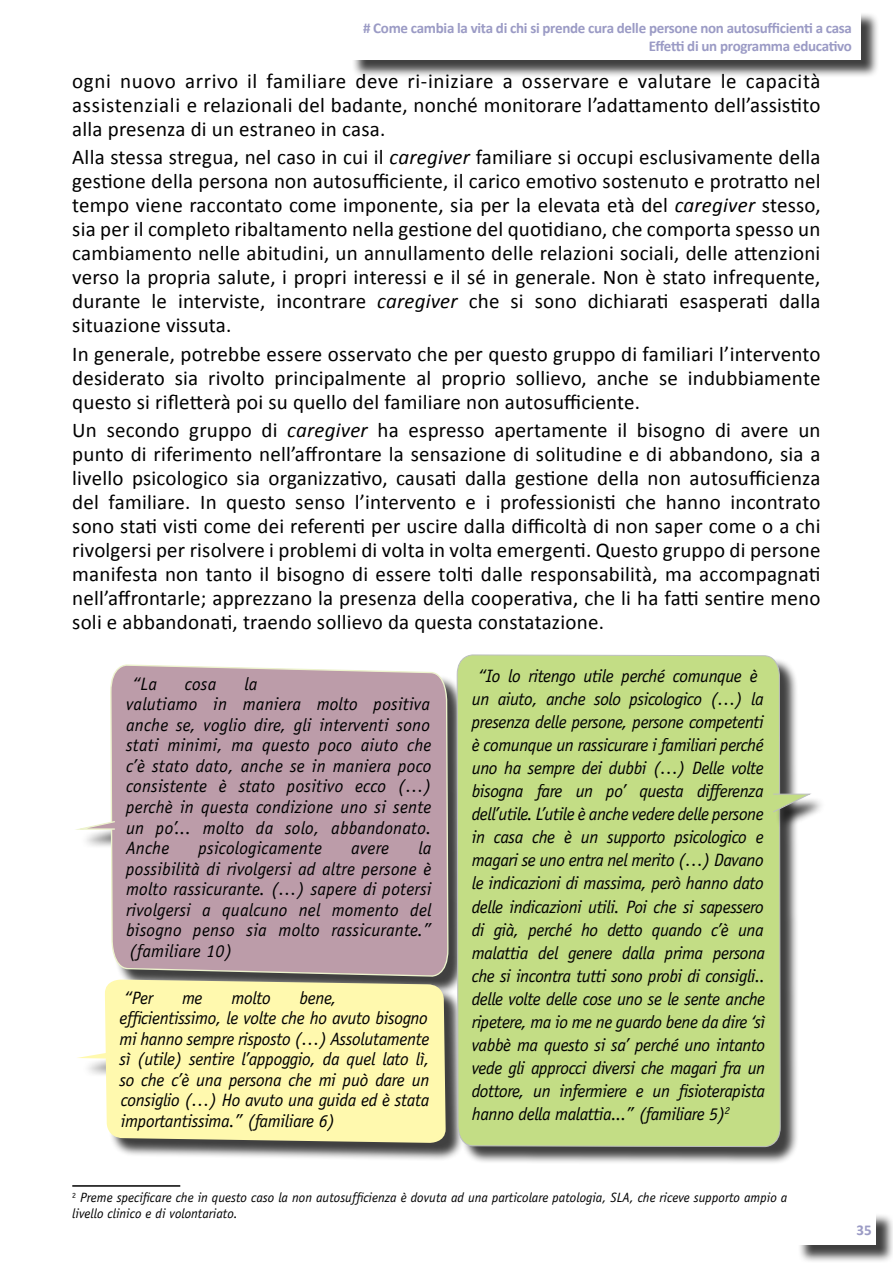
<style>
.page{position:relative;width:893px;height:1263px;background:#fff}
.page>*{position:absolute;margin:0;border:0;box-sizing:border-box;transform-origin:0 0}
.t1{font:21px/24px "Calibri";letter-spacing:.01em;color:#000;text-align:justify}
.t2{font:italic 18px/23.1px "Officina Sans Std";letter-spacing:-.025em;color:#000}
.t3{font:italic 18px/20.5px "Officina Sans Std";letter-spacing:.01em;color:#000}
.t4{font:700 15px/18px "Calibri";letter-spacing:-.02em;color:#9b9bc5;text-align:right}
.t5{font:italic 13.5px/16.2px "Officina Sans Std";color:#000}
.s1{font-style:italic}
</style>
<div class="page">
<div style="left:797px;top:1213px;width:96px;height:50px;background:#000;opacity:.75"></div>
<div style="left:795px;top:1211px;width:81px;height:34px;background:#fff"></div>
<hr style="left:72px;top:1185px;width:108px;height:2px;background:#000">
<div style="left:80px;top:667px;width:387px;height:328px;background:#000;opacity:.75"></div>
<div style="left:109px;top:664px;width:339px;height:313px;background:#bc9ca9"></div>
<svg style="left:75px;top:820px;width:41px;height:10px"></svg>
<div style="left:81px;top:982px;width:383px;height:179px;background:#000;opacity:.75"></div>
<div style="left:105px;top:979px;width:341px;height:164px;background:#fff9ae"></div>
<svg style="left:77px;top:1052px;width:32px;height:6px"></svg>
<div style="left:459px;top:657px;width:340px;height:508px;background:#000;opacity:.75"></div>
<div style="left:457px;top:655px;width:323px;height:492px;background:#c3dd85"></div>
<div style="left:775px;top:797px;width:52px;height:32px;background:#000;opacity:.75"></div>
<svg style="left:773px;top:794px;width:37px;height:18px"></svg>
<div style="left:351px;top:11px;width:528px;height:67px;background:#000;opacity:.75"></div>
<div style="left:349px;top:9px;width:511px;height:51px;background:#fff"></div>
<p class="t4" style="left:363px;top:19px;width:490px"># Come cambia la vita di chi si prende cura delle persone non autosufficienti a casa<br>Effetti di un programma educativo</p>
<p class="t1" style="left:72px;top:69px;width:750px">ogni nuovo arrivo il familiare deve ri-iniziare a osservare e valutare le capacità assistenziali e relazionali del badante, nonché monitorare l’adattamento dell’assistito alla presenza di un estraneo in casa.</p>
<p class="t1" style="left:72px;top:145px;width:750px">Alla stessa stregua, nel caso in cui il <span class="s1">caregiver</span> familiare si occupi esclusivamente della gestione della persona non autosufficiente, il carico emotivo sostenuto e protratto nel tempo viene raccontato come imponente, sia per la elevata età del <span class="s1">caregiver</span> stesso, sia per il completo ribaltamento nella gestione del quotidiano, che comporta spesso un cambiamento nelle abitudini, un annullamento delle relazioni sociali, delle attenzioni verso la propria salute, i propri interessi e il sé in generale. Non è stato infrequente, durante le interviste, incontrare <span class="s1">caregiver</span> che si sono dichiarati esasperati dalla situazione vissuta.</p>
<p class="t1" style="left:72px;top:342px;width:750px">In generale, potrebbe essere osservato che per questo gruppo di familiari l’intervento desiderato sia rivolto principalmente al proprio sollievo, anche se indubbiamente questo si rifletterà poi su quello del familiare non autosufficiente.</p>
<p class="t1" style="left:72px;top:418px;width:750px">Un secondo gruppo di <span class="s1">caregiver</span> ha espresso apertamente il bisogno di avere un punto di riferimento nell’affrontare la sensazione di solitudine e di abbandono, sia a livello psicologico sia organizzativo, causati dalla gestione della non autosufficienza del familiare. In questo senso l’intervento e i professionisti che hanno incontrato sono stati visti come dei referenti per uscire dalla difficoltà di non saper come o a chi rivolgersi per risolvere i problemi di volta in volta emergenti. Questo gruppo di persone manifesta non tanto il bisogno di essere tolti dalle responsabilità, ma accompagnati nell’affrontarle; apprezzano la presenza della cooperativa, che li ha fatti sentire meno soli e abbandonati, traendo sollievo da questa constatazione.<sup>2</sup></p>
<p class="t3" style="left:126px;top:673px;width:307px;text-indent:118px">la<br>valutiamo in maniera molto positiva anche se, voglio dire, gli interventi sono stati minimi, ma questo poco aiuto che c’è stato dato, anche se in maniera poco consistente è stato positivo ecco (…) perchè in questa condizione uno si sente un po’... molto da solo, abbandonato.<br>Anche</p>
<p class="t2" style="left:132px;top:672px;width:26px">“La</p>
<p class="t2" style="left:185px;top:672px;width:33px">cosa</p>
<p class="t2" style="left:126px;top:838px;width:307px;line-height:20.5px;text-align:justify;text-indent:292px">la possibilità di rivolgersi ad altre persone è molto rassicurante. (…) sapere di potersi rivolgersi a qualcuno nel momento del bisogno penso sia molto rassicurante.” (familiare 10)</p>
<p class="t2" style="left:124px;top:986px;width:31px">“Per</p>
<p class="t2" style="left:182px;top:986px;width:22px">me</p>
<p class="t2" style="left:232px;top:986px;width:41px">molto</p>
<p class="t3" style="left:198px;top:838px;width:125px">psicologicamente</p>
<p class="t2" style="left:351px;top:836px;width:39px">avere</p>
<p class="t2" style="left:119px;top:987px;width:311px;line-height:20.5px;text-indent:180px">bene, efficientissimo, le volte che ho avuto bisogno mi hanno sempre risposto (…) Assolutamente sì (utile) sentire l’appoggio, da quel lato lì, so che c’è una persona che mi può dare un consiglio (…) Ho avuto una guida ed è stata importantissima.” (familiare 6)</p>
<p class="t2" style="left:472px;top:664px;width:295px;text-indent:6px">“Io lo ritengo utile perché comunque è un aiuto, anche solo psicologico (…) la presenza delle persone, persone competenti è comunque un rassicurare i familiari perché uno ha sempre dei dubbi (…) Delle volte bisogna fare un po’ questa differenza dell’utile. L’utile è anche vedere delle persone in casa che è un supporto psicologico e magari se uno entra nel merito (…) Davano le indicazioni di massima, però hanno dato delle indicazioni utili. Poi che si sapessero di già, perché ho detto quando c’è una malattia del genere dalla prima persona che si incontra tutti sono probi di consigli.. delle volte delle cose uno se le sente anche ripetere, ma io me ne guardo bene da dire ‘sì vabbè ma questo si sa’ perché uno intanto vede gli approcci diversi che magari fra un dottore, un infermiere e un fisioterapista hanno della malattia...” (familiare 5)<sup>2</sup></p>
<p class="t5" style="left:72px;top:1189px;width:716px"><sup>2</sup> Preme specificare che in questo caso la non autosufficienza è dovuta ad una particolare patologia, SLA, che riceve supporto ampio a livello clinico e di volontariato.</p>
<p class="t4" style="left:856px;top:1220px;width:17px">35</p>
</div>
